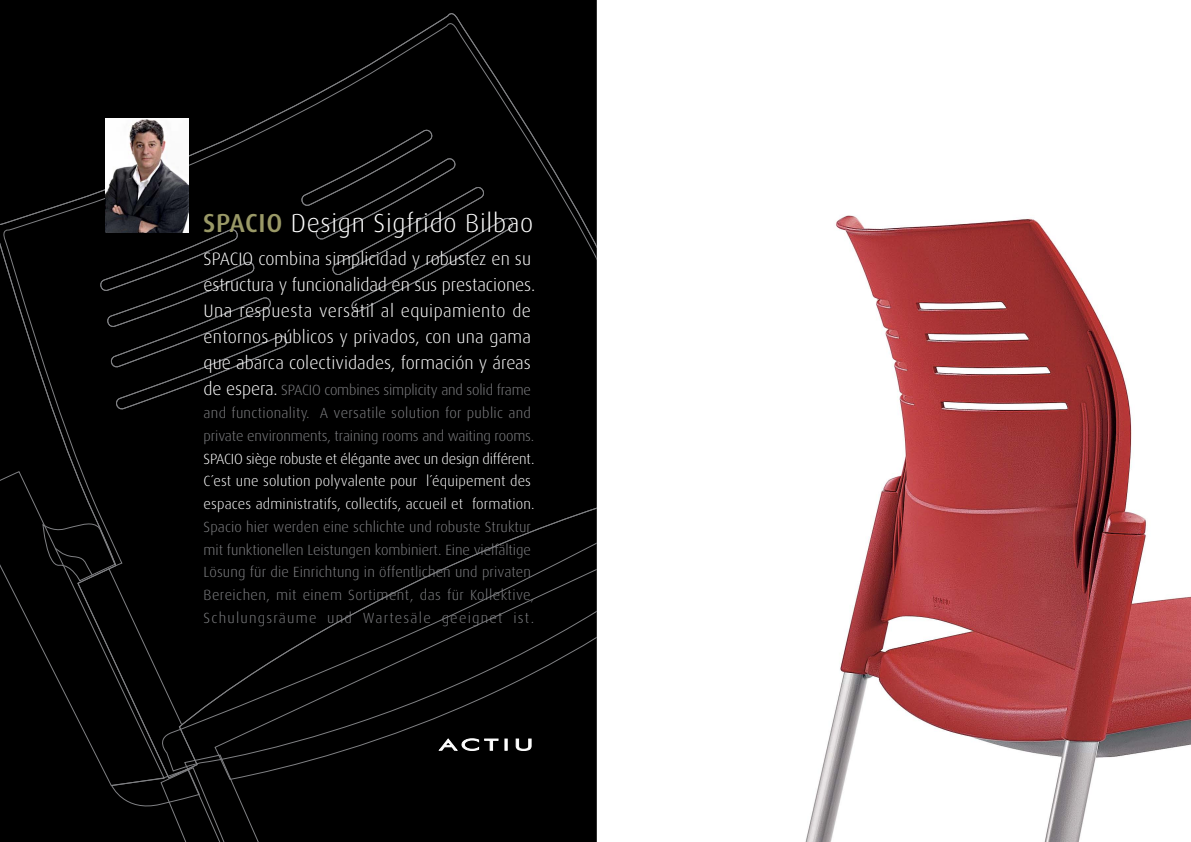
<style>
.page{position:relative;width:1191px;height:842px;background:#fff}
.page>*{position:absolute;margin:0;border:0;box-sizing:border-box;transform-origin:0 0}
.t1{font:300 26px "Dax";letter-spacing:.025em;color:#fff}
.t2{font:300 18px/26px "Dax";letter-spacing:.005em;color:#fff}
.t3{font:300 14.7px/22.7px "Dax";letter-spacing:.005em;color:#808184}
.t4{font:300 14.7px/22.7px "Dax";letter-spacing:.01em;color:#fff}
.s1{font-weight:500;color:#9a9967}
.s2{font-size:18px;color:#fff}
</style>
<div class="page">
<div style="left:0;top:0;width:595px;height:842px;background:#000"></div>
<svg style="left:0;top:479px;width:151px;height:307px"></svg>
<svg style="left:43px;top:566px;width:111px;height:158px"></svg>
<svg style="left:215px;top:566px;width:380px;height:182px"></svg>
<svg style="left:1px;top:18px;width:594px;height:548px"></svg>
<svg style="left:111px;top:738px;width:420px;height:104px"></svg>
<img style="left:106px;top:118px;width:83px;height:115px">
<img style="left:805px;top:215px;width:386px;height:627px">
<hr style="left:595px;top:0;width:2px;height:842px;background:#000">
<svg style="left:595px;top:8px;width:2px;height:772px"></svg>
<h1 class="t1" style="left:203px;top:212px;width:332px"><span class="s1">SPACIO</span> Design Sigfrido Bilbao</h1>
<p class="t2" style="left:204px;top:247px;width:333px">SPACIO combina simplicidad y robustez en su estructura y funcionalidad en sus prestaciones.<br>Una respuesta versátil al equipamiento de entornos públicos y privados, con una gama que abarca colectividades, formación y áreas</p>
<p class="t3" style="left:204px;top:380px;width:332px"><span class="s2">de espera.</span> SPACIO combines simplicity and solid frame and functionality. A versatile solution for public and private environments, training rooms and waiting rooms.</p>
<p class="t4" style="left:204px;top:448px;width:332px">SPACIO siège robuste et élégante avec un design différent.<br>C´est une solution polyvalente pour l´équipement des espaces administratifs, collectifs, accueil et formation.</p>
<p class="t3" style="left:204px;top:516px;width:332px">Spacio hier werden eine schlichte und robuste Struktur mit funktionellen Leistungen kombiniert. Eine vielfältige Lösung für die Einrichtung in öffentlichen und privaten Bereichen, mit einem Sortiment, das für Kollektive, Schulungsräume und Wartesäle geeignet ist.</p>
</div>
